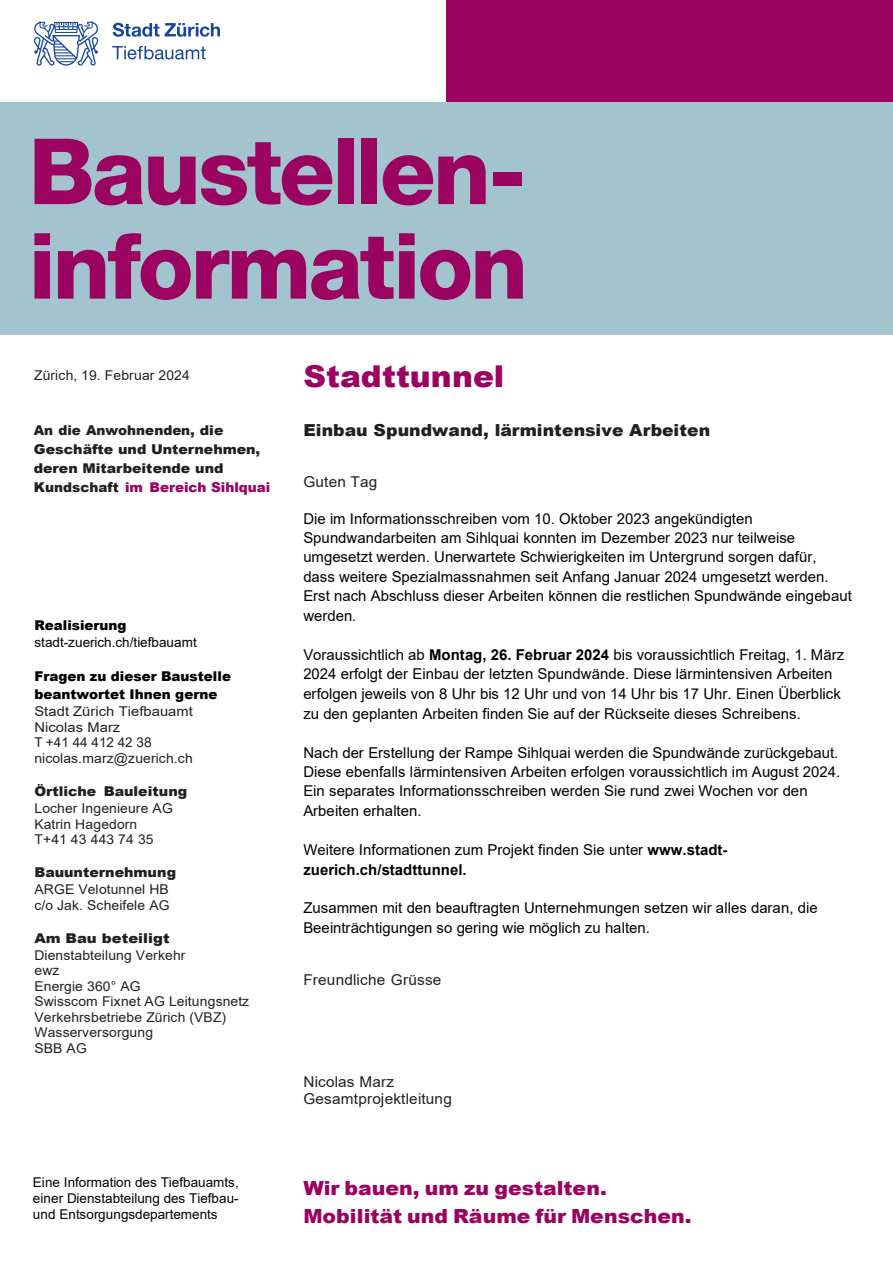
<style>
.page{position:relative;width:893px;height:1263px;background:#fff}
.page>*{position:absolute;margin:0;border:0;box-sizing:border-box;transform-origin:0 0}
.t1{font:800 91.5px/94.5px "Helvetica Neue LT Pro";letter-spacing:-.035em;color:#9b0360}
.t2{font:900 30px "Arial";letter-spacing:.005em;color:#9c0061;scale:1.04 1}
.t3{font:900 19.5px/27.6px "Arial";letter-spacing:.005em;color:#9c0061;scale:1.05 1}
.t4{font:900 16.5px "Arial";color:#231f20;scale:1.04 1}
.t5{font:15px/19.5px "Arial";color:#000}
.t6{font:15px/17.2px "Arial";letter-spacing:.015em;color:#231f20}
.t7{font:13.5px/15.5px "Arial";letter-spacing:.01em;color:#231f20}
.t8{font:13.5px/15.6px "Arial";letter-spacing:.005em;color:#000;text-align:justify}
.t9{font:900 13.5px/19px "Arial";color:#231f20}
.t10{font:13.5px/15.6px "Arial";letter-spacing:.01em;color:#231f20;scale:1.09 1}
.t11{font:900 13.5px/18.9px "Arial";color:#000}
.t12{font:900 13.5px "Arial";color:#231f20;scale:1.05 1}
.t13{font:900 13.5px "Arial";color:#231f20;scale:1.1 1}
.s1{color:#9c0061}
.s2{font-weight:700}
</style>
<div class="page">
<svg style="left:112px;top:46px;width:94px;height:14px"></svg>
<svg style="left:113px;top:23px;width:107px;height:14px"></svg>
<svg style="left:34px;top:21px;width:64px;height:45px"></svg>
<div style="left:0;top:102px;width:893px;height:232px;background:#a3c4cf"></div>
<div style="left:446px;top:0;width:447px;height:102px;background:#9b0360"></div>
<h1 class="t1" style="left:29px;top:124px;width:501px">Baustellen&shy;information</h1>
<p class="t7" style="left:34px;top:368px;width:157px">Zürich, 19. Februar 2024</p>
<p class="t9" style="left:34px;top:420px;width:238px">An die Anwohnenden, die<br>Geschäfte und Unternehmen, deren Mitarbeitende und<br>Kundschaft <span class="s1">im Bereich Sihlquai</span></p>
<p class="t11" style="left:34px;top:616px;width:94px">Realisierung</p>
<p class="t8" style="left:34px;top:634px;width:164px">stadt-zuerich.ch/tiefbauamt</p>
<p class="t11" style="left:34px;top:666px;width:198px">Fragen zu dieser Baustelle beantwortet Ihnen gerne</p>
<p class="t10" style="left:34px;top:703px;width:147px">Stadt Zürich Tiefbauamt<br>Nicolas Marz<br>T +41 44 412 42 38 nicolas.marz@zuerich.ch</p>
<p class="t12" style="left:34px;top:781px;width:147px">Örtliche Bauleitung</p>
<p class="t7" style="left:34px;top:800px;width:140px">Locher Ingenieure AG<br>Katrin Hagedorn<br>T+41 43 443 74 35</p>
<p class="t12" style="left:34px;top:863px;width:136px">Bauunternehmung</p>
<p class="t7" style="left:34px;top:881px;width:137px">ARGE Velotunnel HB c/o Jak. Scheifele AG</p>
<p class="t13" style="left:34px;top:928px;width:124px">Am Bau beteiligt</p>
<p class="t7" style="left:34px;top:947px;width:216px">Dienstabteilung Verkehr<br>ewz<br>Energie 360° AG<br>Swisscom Fixnet AG Leitungsnetz<br>Verkehrsbetriebe Zürich (VBZ)<br>Wasserversorgung<br>SBB AG</p>
<p class="t8" style="left:33px;top:1175px;width:207px">Eine Information des Tiefbauamts, einer Dienstabteilung des Tiefbau&shy;und Entsorgungsdepartements</p>
<h2 class="t2" style="left:303px;top:355px;width:195px">Stadttunnel</h2>
<p class="t4" style="left:303px;top:418px;width:393px">Einbau Spundwand, lärmintensive Arbeiten</p>
<p class="t6" style="left:303px;top:473px;width:76px">Guten Tag</p>
<p class="t5" style="left:303px;top:508px;width:550px">Die im Informationsschreiben vom 10. Oktober 2023 angekündigten Spundwandarbeiten am Sihlquai konnten im Dezember 2023 nur teilweise umgesetzt werden. Unerwartete Schwierigkeiten im Untergrund sorgen dafür, dass weitere Spezialmassnahmen seit Anfang Januar 2024 umgesetzt werden.<br>Erst nach Abschluss dieser Arbeiten können die restlichen Spundwände eingebaut werden.</p>
<p class="t5" style="left:303px;top:645px;width:542px">Voraussichtlich ab <span class="s2">Montag, 26. Februar 2024</span> bis voraussichtlich Freitag, 1. März 2024 erfolgt der Einbau der letzten Spundwände. Diese lärmintensiven Arbeiten erfolgen jeweils von 8 Uhr bis 12 Uhr und von 14 Uhr bis 17 Uhr. Einen Überblick zu den geplanten Arbeiten finden Sie auf der Rückseite dieses Schreibens.</p>
<p class="t5" style="left:303px;top:742px;width:538px">Nach der Erstellung der Rampe Sihlquai werden die Spundwände zurückgebaut.<br>Diese ebenfalls lärmintensiven Arbeiten erfolgen voraussichtlich im August 2024.<br>Ein separates Informationsschreiben werden Sie rund zwei Wochen vor den Arbeiten erhalten.</p>
<p class="t5" style="left:303px;top:840px;width:426px">Weitere Informationen zum Projekt finden Sie unter <span class="s2">www.stadt&shy;zuerich.ch/stadttunnel.</span></p>
<p class="t5" style="left:303px;top:898px;width:516px">Zusammen mit den beauftragten Unternehmungen setzen wir alles daran, die<br>Beeinträchtigungen so gering wie möglich zu halten.</p>
<p class="t6" style="left:303px;top:971px;width:140px">Freundliche Grüsse</p>
<p class="t6" style="left:303px;top:1073px;width:150px">Nicolas Marz<br>Gesamtprojektleitung</p>
<h3 class="t3" style="left:303px;top:1174px;width:371px">Wir bauen, um zu gestalten.<br>Mobilität und Räume für Menschen.</h3>
</div>
